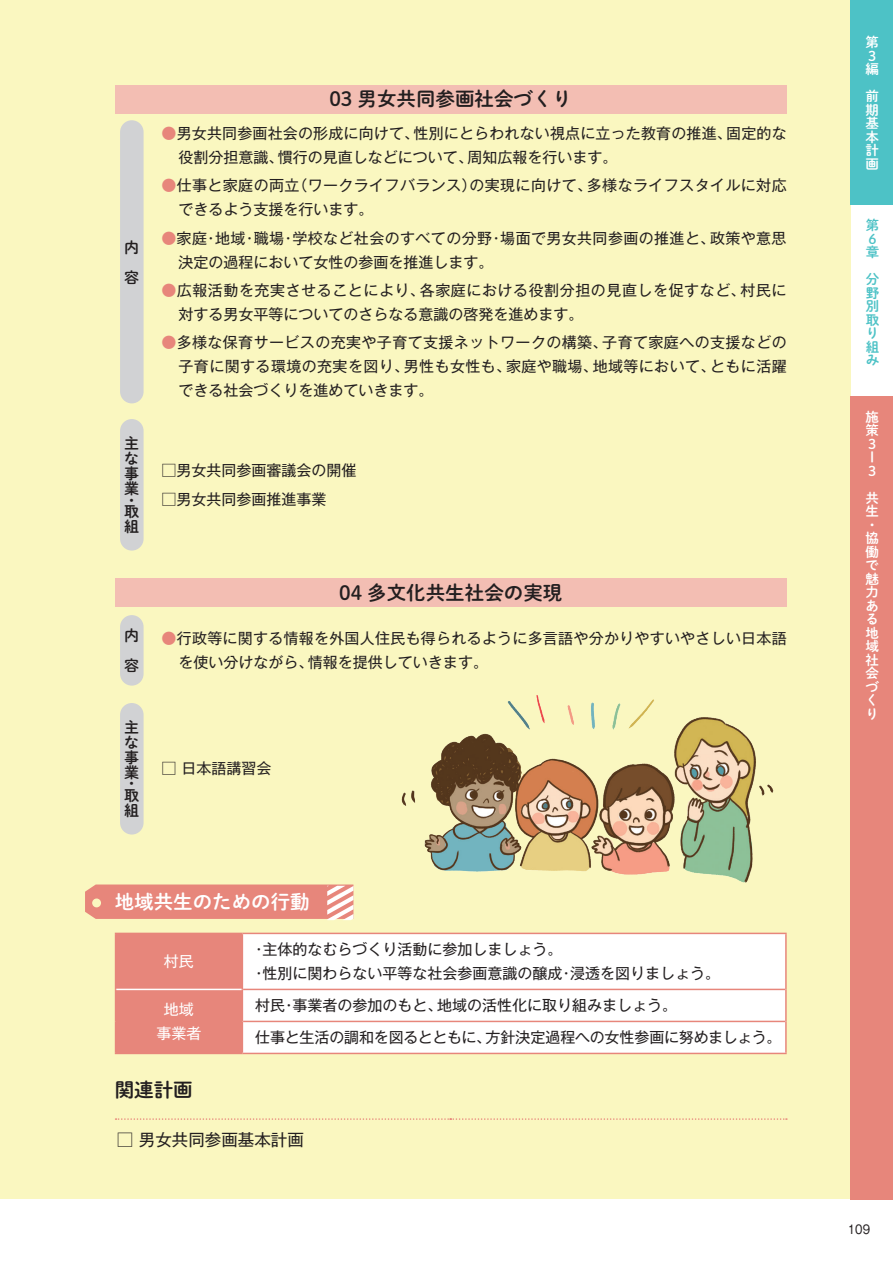
<style>
.page{position:relative;width:893px;height:1263px;background:#fff}
.page>*{position:absolute;margin:0;border:0;box-sizing:border-box;transform-origin:0 0}
.t1{font:19.5px "DNP Shuei M Go Std B";color:#231f20}
.t2{font:19.5px "DNP Shuei M Go Std B";color:#fff}
.t3{font:16.5px "Gothic MB101 Pr 6 N";color:#231f20}
.t4{font:15px/24px "Gothic MB101 Pr 6 N";color:#231f20}
.t5{font:15px/24px "Gothic MB101 Pr 6 N";letter-spacing:.025em;color:#231f20}
.t6{font:15px/24px "Gothic MB101 Pr 6 N";letter-spacing:.035em;color:#231f20}
.t7{font:15px/15px "DNP Shuei M Go Std B";color:#231f20}
.t8{font:15px/24px "Gothic MB101 Pr 6 N";color:#fff;text-align:center}
.t9{font:13.5px/13.5px "DNP Shuei M Go Std B";color:#fff}
.t10{font:13.5px/13.5px "DNP Shuei M Go Std B";color:#4dc2c6}
.t11{font:12px "Gothic MB101 Pr 6 N";color:#231f20;scale:.9 1}
.s1{color:#e7867b}
</style>
<div class="page">
<div style="left:0;top:0;width:850px;height:1199px;background:#faf7c0"></div>
<div style="left:850px;top:0;width:43px;height:205px;background:#4dc2c6"></div>
<div style="left:850px;top:396px;width:43px;height:803px;background:#e7867b"></div>
<svg style="left:85px;top:884px;width:268px;height:36px;background:#e99184"></svg>
<div style="left:92px;top:898px;width:9px;height:9px;background:#faf7c0;border-radius:50%"></div>
<div style="left:115px;top:85px;width:672px;height:28px;background:#f3beb3"></div>
<div style="left:120px;top:120px;width:24px;height:283px;background:#d1d2d4;border-radius:12px"></div>
<div style="left:120px;top:419px;width:24px;height:132px;background:#d1d2d4;border-radius:12px"></div>
<div style="left:115px;top:578px;width:672px;height:28px;background:#f3beb3"></div>
<div style="left:120px;top:615px;width:24px;height:71px;background:#d1d2d4;border-radius:12px"></div>
<div style="left:120px;top:703px;width:24px;height:131px;background:#d1d2d4;border-radius:12px"></div>
<div style="left:116px;top:934px;width:126px;height:119px;background:#e7867b"></div>
<div style="left:243px;top:934px;width:542px;height:119px;background:#fff"></div>
<hr style="left:115px;top:933px;width:127px;height:1px;background:#e7867b">
<hr style="left:115px;top:934px;width:1px;height:55px;background:#e7867b">
<hr style="left:242px;top:933px;width:545px;height:1px;background:#e7867b">
<hr style="left:242px;top:934px;width:1px;height:55px;background:#e7867b">
<hr style="left:785px;top:934px;width:2px;height:55px;background:#e7867b">
<hr style="left:115px;top:989px;width:1px;height:32px;background:#e7867b">
<hr style="left:242px;top:989px;width:1px;height:32px;background:#e7867b">
<hr style="left:785px;top:989px;width:2px;height:32px;background:#e7867b">
<hr style="left:115px;top:1021px;width:1px;height:32px;background:#e7867b">
<hr style="left:242px;top:1021px;width:1px;height:32px;background:#e7867b">
<hr style="left:785px;top:1021px;width:2px;height:32px;background:#e7867b">
<hr style="left:115px;top:1053px;width:127px;height:1px;background:#e7867b">
<hr style="left:242px;top:1053px;width:545px;height:1px;background:#e7867b">
<hr style="left:116px;top:989px;width:126px;height:1px;background:#fff">
<hr style="left:243px;top:989px;width:542px;height:1px;background:#e7867b">
<hr style="left:243px;top:1021px;width:542px;height:1px;background:#e7867b">
<svg style="left:116px;top:1118px;width:671px;height:2px"></svg>
<img style="left:401px;top:695px;width:373px;height:188px">
<p class="t7" style="left:124px;top:231px;width:16px;line-height:30px">内容</p>
<p class="t7" style="left:124px;top:436px;width:16px;text-align:justify">主な事業</p>
<p class="t7" style="left:124px;top:494px;width:16px;line-height:11.2px">・取</p>
<p class="t7" style="left:124px;top:518px;width:16px">組</p>
<h1 class="t1" style="left:329px;top:85px;width:244px">03 男女共同参画社会づくり</h1>
<p class="t4" style="left:179px;top:120px;width:610px;text-indent:-17px"><span class="s1">●</span>男女共同参画社会の形成に向けて、性別にとらわれない視点に立った教育の推進、固定的な役割分担意識、慣行の見直しなどについて、周知広報を行います。</p>
<p class="t5" style="left:179px;top:173px;width:610px;text-indent:-17px"><span class="s1">●</span>仕事と家庭の両立（ワークライフバランス）の実現に向けて、多様なライフスタイルに対応できるよう支援を行います。</p>
<p class="t5" style="left:179px;top:225px;width:609px;text-indent:-17px"><span class="s1">●</span>家庭・地域・職場・学校など社会のすべての分野・場面で男女共同参画の推進と、政策や意思決定の過程において女性の参画を推進します。</p>
<p class="t6" style="left:179px;top:277px;width:610px;text-indent:-17px"><span class="s1">●</span>広報活動を充実させることにより、各家庭における役割分担の見直しを促すなど、村民に対する男女平等についてのさらなる意識の啓発を進めます。</p>
<p class="t4" style="left:179px;top:329px;width:610px;text-align:justify;text-indent:-17px"><span class="s1">●</span>多様な保育サービスの充実や子育て支援ネットワークの構築、子育て家庭への支援などの子育に関する環境の充実を図り、男性も女性も、家庭や職場、地域等において、ともに活躍できる社会づくりを進めていきます。</p>
<p class="t4" style="left:162px;top:458px;width:196px">□男女共同参画審議会の開催</p>
<p class="t4" style="left:162px;top:486px;width:166px">□男女共同参画推進事業</p>
<h1 class="t1" style="left:339px;top:578px;width:225px">04 多文化共生社会の実現</h1>
<p class="t7" style="left:124px;top:620px;width:16px;line-height:30px">内容</p>
<p class="t4" style="left:179px;top:625px;width:610px;text-indent:-17px"><span class="s1">●</span>行政等に関する情報を外国人住民も得られるように多言語や分かりやすいやさしい日本語を使い分けながら、情報を提供していきます。</p>
<p class="t7" style="left:124px;top:719px;width:16px;text-align:justify">主な事業</p>
<p class="t7" style="left:124px;top:778px;width:16px;line-height:11.2px">・取</p>
<p class="t7" style="left:124px;top:802px;width:16px">組</p>
<p class="t4" style="left:162px;top:756px;width:111px">□ 日本語講習会</p>
<h1 class="t2" style="left:115px;top:887px;width:196px">地域共生のための行動</h1>
<p class="t8" style="left:164px;top:948px;width:31px">村民</p>
<p class="t4" style="left:251px;top:936px;width:470px">・主体的なむらづくり活動に参加しましょう。<br>・性別に関わらない平等な社会参画意識の醸成・浸透を図りましょう。</p>
<p class="t8" style="left:156px;top:996px;width:46px">地域事業者</p>
<p class="t4" style="left:255px;top:988px;width:528px;line-height:32px">村民・事業者の参加のもと、地域の活性化に取り組みましょう。<br>仕事と生活の調和を図るとともに、方針決定過程への女性参画に努めましょう。</p>
<h1 class="t1" style="left:115px;top:1075px;width:79px">関連計画</h1>
<p class="t3" style="left:117px;top:1126px;width:188px">□ 男女共同参画基本計画</p>
<p class="t9" style="left:865px;top:35px;width:14px">第<br>３編</p>
<p class="t9" style="left:865px;top:89px;width:15px;text-align:justify">前期基本計画</p>
<p class="t10" style="left:866px;top:218px;width:15px">第<br>６章</p>
<p class="t10" style="left:866px;top:272px;width:15px">分野別取り組み</p>
<p class="t9" style="left:865px;top:409px;width:15px">施策<br>３ー<br>３</p>
<p class="t9" style="left:865px;top:490px;width:15px">共生・協働で魅力ある地域社会づくり</p>
<p class="t11" style="left:848px;top:1219px;width:26px">109</p>
</div>
